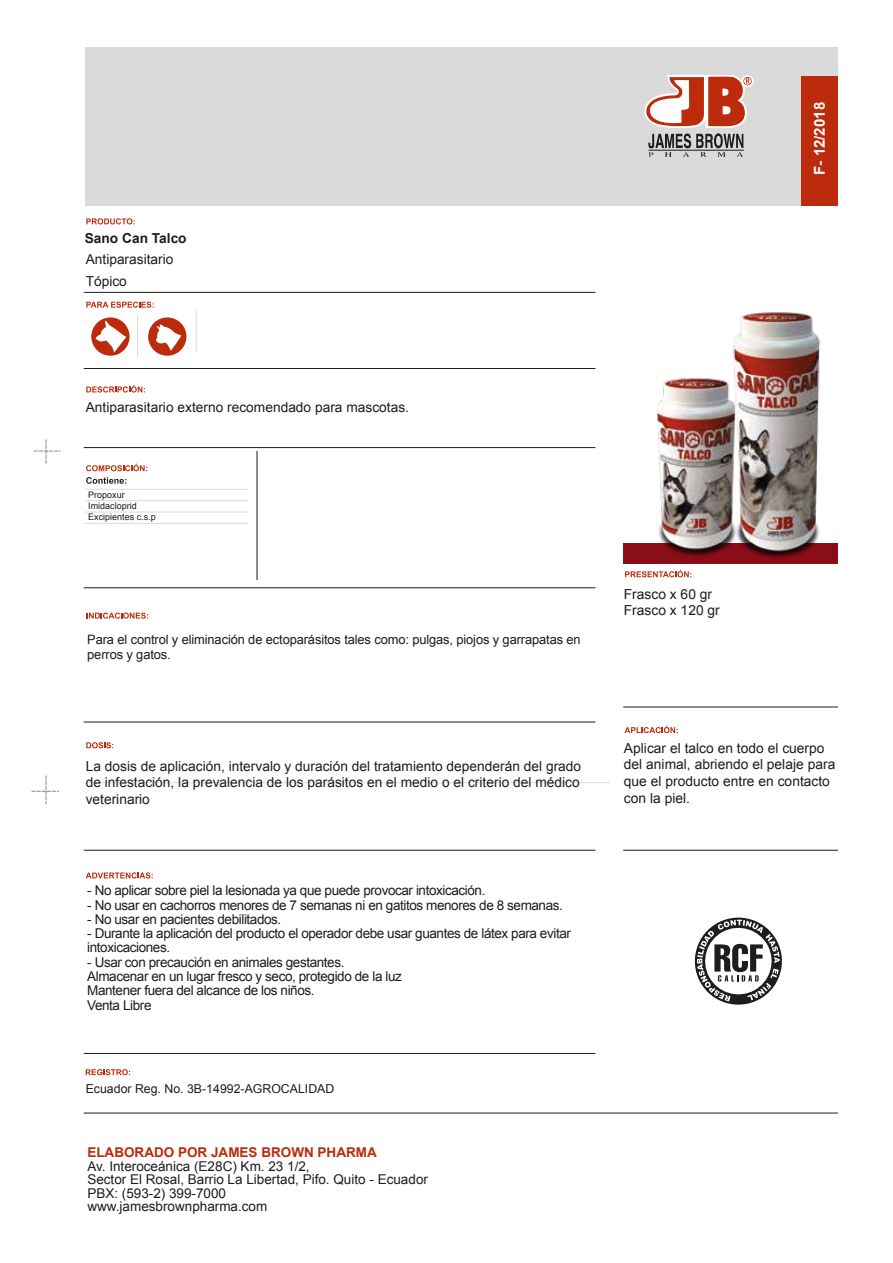
<style>
.page{position:relative;width:893px;height:1263px;background:#fff}
.page>*{position:absolute;margin:0;border:0;box-sizing:border-box;transform-origin:0 0}
.t1{font:700 15px "Arial";color:#fff}
.t2{font:13.8px/16.5px "Arial";color:#1d1d1b}
.t3{font:13.65px/16.5px "Arial";color:#1d1d1b}
.t4{font:700 13.65px "Arial";color:#1d1d1b}
.t5{font:13.5px/14.2px "Arial";letter-spacing:-.03em;color:#1d1d1b}
.t6{font:13.5px/13.5px "Arial";color:#1d1d1b}
.t7{font:700 13.5px "Arial";color:#bc2b0b}
.t8{font:12.9px/15.5px "Arial";letter-spacing:-.01em;color:#1d1d1b}
.t9{font:12.3px "Arial";color:#1d1d1b}
.t10{font:9px/10.8px "Arial";color:#1d1d1b}
</style>
<div class="page">
<svg style="left:148px;top:317px;width:38px;height:39px"></svg>
<svg style="left:91px;top:317px;width:39px;height:39px"></svg>
<div style="left:86px;top:47px;width:752px;height:159px;background:#dadada"></div>
<svg style="left:644px;top:75px;width:110px;height:82px"></svg>
<div style="left:801px;top:76px;width:37px;height:130px;background:#bc2b0b"></div>
<svg style="left:86px;top:218px;width:49px;height:6px"></svg>
<hr style="left:84px;top:292px;width:511px;height:1px;background:#1d1d1b">
<hr style="left:84px;top:368px;width:511px;height:1px;background:#1d1d1b">
<svg style="left:86px;top:302px;width:68px;height:6px"></svg>
<hr style="left:137px;top:315px;width:1px;height:42px;background:#dadada">
<hr style="left:196px;top:310px;width:1px;height:42px;background:#dadada">
<svg style="left:86px;top:385px;width:59px;height:7px"></svg>
<svg style="left:86px;top:742px;width:27px;height:6px"></svg>
<hr style="left:84px;top:721px;width:511px;height:1px;background:#1d1d1b">
<div style="left:623px;top:543px;width:215px;height:21px;background:#8a0d17"></div>
<svg style="left:625px;top:570px;width:66px;height:7px"></svg>
<hr style="left:623px;top:706px;width:215px;height:1px;background:#1d1d1b">
<svg style="left:624px;top:726px;width:54px;height:7px"></svg>
<hr style="left:623px;top:850px;width:215px;height:1px;background:#1d1d1b">
<svg style="left:86px;top:872px;width:67px;height:6px"></svg>
<hr style="left:84px;top:850px;width:511px;height:1px;background:#1d1d1b">
<svg style="left:86px;top:1069px;width:44px;height:6px"></svg>
<svg style="left:34px;top:439px;width:27px;height:25px"></svg>
<svg style="left:32px;top:775px;width:27px;height:29px"></svg>
<hr style="left:84px;top:1112px;width:754px;height:1px;background:#1d1d1b">
<hr style="left:84px;top:1053px;width:511px;height:1px;background:#1d1d1b">
<svg style="left:87px;top:612px;width:61px;height:7px"></svg>
<hr style="left:86px;top:782px;width:524px;height:1px;background:#dadada">
<hr style="left:84px;top:447px;width:511px;height:1px;background:#1d1d1b">
<svg style="left:86px;top:464px;width:61px;height:7px"></svg>
<hr style="left:84px;top:587px;width:511px;height:1px;background:#1d1d1b">
<hr style="left:85px;top:489px;width:163px;height:1px;background:#dadada">
<svg style="left:86px;top:477px;width:40px;height:7px"></svg>
<hr style="left:85px;top:500px;width:163px;height:1px;background:#dadada">
<hr style="left:85px;top:512px;width:163px;height:1px;background:#dadada">
<hr style="left:85px;top:523px;width:163px;height:1px;background:#dadada">
<hr style="left:257px;top:451px;width:1px;height:129px;background:#1d1d1b">
<svg style="left:694px;top:917px;width:88px;height:88px"></svg>
<img style="left:657px;top:312px;width:164px;height:258px">
<p class="t4" style="left:85px;top:229px;width:103px">Sano Can Talco</p>
<p class="t3" style="left:86px;top:248px;width:89px;line-height:22.5px">Antiparasitario<br>Tópico</p>
<p class="t1" style="left:809px;top:175px;width:74px;rotate:-90deg">F- 12/2018</p>
<p class="t3" style="left:86px;top:399px;width:325px">Antiparasitario externo recomendado para mascotas.</p>
<p class="t10" style="left:88px;top:490px;width:69px">Propoxur<br>Imidacloprid<br>Excipientes c.s.p</p>
<p class="t8" style="left:87px;top:632px;width:495px">Para el control y eliminación de ectoparásitos tales como: pulgas, piojos y garrapatas en perros y gatos.</p>
<p class="t3" style="left:86px;top:758px;width:497px;text-align:justify">La dosis de aplicación, intervalo y duración del tratamiento dependerán del grado de infestación, la prevalencia de los parásitos en el medio o el criterio del médico veterinario</p>
<p class="t5" style="left:87px;top:884px;width:400px">- No aplicar sobre piel la lesionada ya que puede provocar intoxicación.</p>
<p class="t5" style="left:87px;top:898px;width:477px">- No usar en cachorros menores de 7 semanas ni en gatitos menores de 8 semanas.</p>
<p class="t5" style="left:87px;top:912px;width:196px">- No usar en pacientes debilitados.</p>
<p class="t5" style="left:87px;top:926px;width:485px">- Durante la aplicación del producto el operador debe usar guantes de látex para evitar intoxicaciones.</p>
<p class="t5" style="left:87px;top:955px;width:316px">- Usar con precaución en animales gestantes.<br>Almacenar en un lugar fresco y seco, protegido de la luz Mantener fuera del alcance de los niños.<br>Venta Libre</p>
<p class="t9" style="left:86px;top:1080px;width:250px">Ecuador Reg. No. 3B-14992-AGROCALIDAD</p>
<p class="t7" style="left:87px;top:1143px;width:291px">ELABORADO POR JAMES BROWN PHARMA</p>
<p class="t6" style="left:87px;top:1159px;width:342px">Av. Interoceánica (E28C) Km. 23 1/2,<br>Sector El Rosal, Barrio La Libertad, Pifo. Quito - Ecuador PBX: (593-2) 399-7000<br>www.jamesbrownpharma.com</p>
<p class="t2" style="left:624px;top:586px;width:98px">Frasco x 60 gr<br>Frasco x 120 gr</p>
<p class="t2" style="left:624px;top:740px;width:213px">Aplicar el talco en todo el cuerpo del animal, abriendo el pelaje para que el producto entre en contacto con la piel.</p>
</div>
